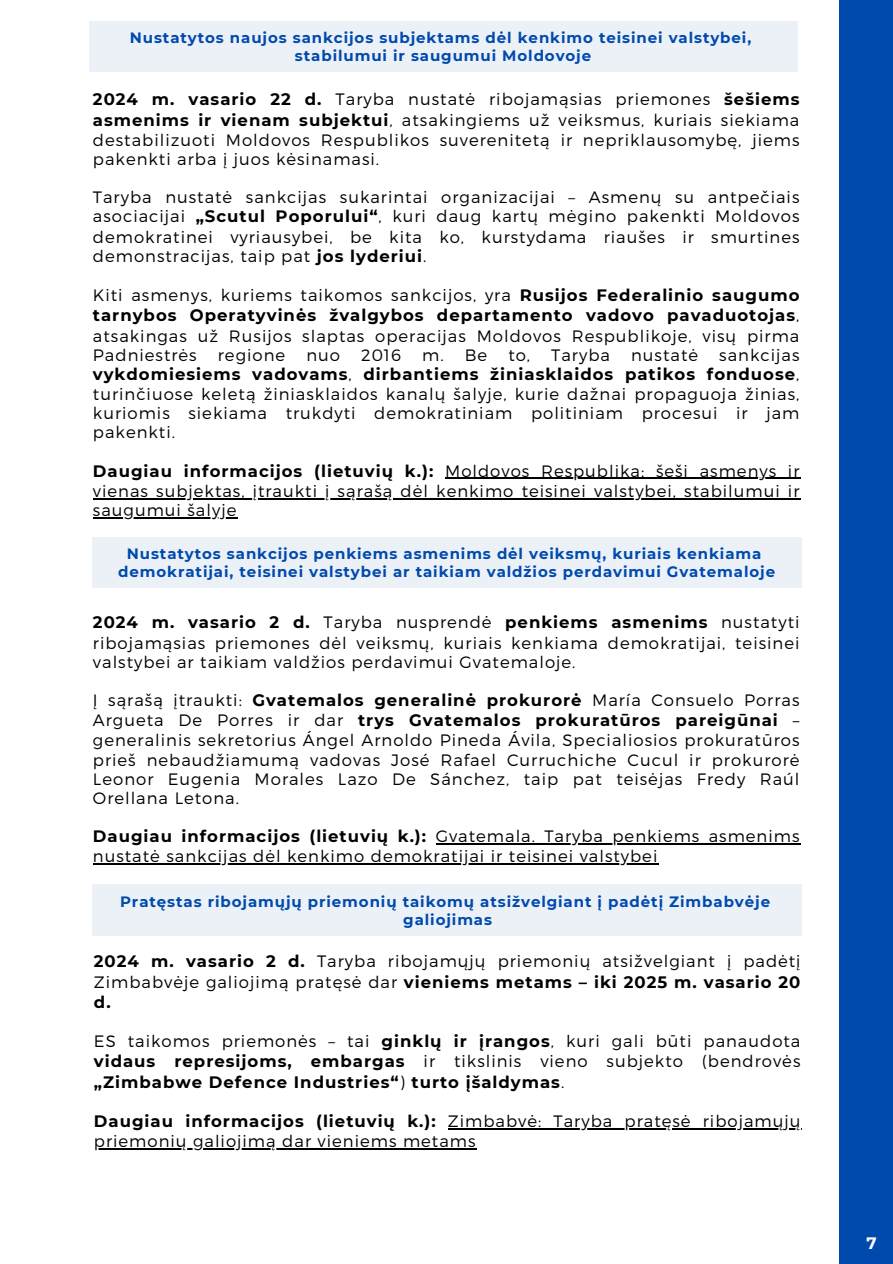
<style>
.page{position:relative;width:893px;height:1264px;background:#fff}
.page>*{position:absolute;margin:0;border:0;box-sizing:border-box;transform-origin:0 0}
.t1{font:300 16.5px/19.5px "Montserrat";letter-spacing:.06em;color:#000;text-align:justify}
.t2{font:700 16.5px/20.2px "Montserrat";letter-spacing:.06em;color:#000;text-align:justify}
.t3{font:700 16.5px "Montserrat";color:#fff}
.t4{font:700 15px/18px "Montserrat";letter-spacing:.06em;color:#004aad;text-align:center}
.s1{font-weight:700}
.s2{font-weight:300}
</style>
<div class="page">
<div style="left:89px;top:21px;width:708px;height:51px;background:#ecf1f8"></div>
<hr style="left:445px;top:478px;width:355px;height:1px;background:#000">
<hr style="left:93px;top:498px;width:707px;height:1px;background:#000">
<hr style="left:93px;top:517px;width:144px;height:1px;background:#000">
<div style="left:93px;top:537px;width:708px;height:51px;background:#ecf1f8"></div>
<hr style="left:435px;top:843px;width:365px;height:1px;background:#000">
<hr style="left:93px;top:863px;width:565px;height:1px;background:#000">
<div style="left:93px;top:885px;width:708px;height:50px;background:#ecf1f8"></div>
<hr style="left:448px;top:1128px;width:353px;height:1px;background:#000">
<hr style="left:94px;top:1148px;width:382px;height:1px;background:#000">
<div style="left:839px;top:0;width:53px;height:1263px;background:#004aad"></div>
<p class="t4" style="left:130px;top:29px;width:623px">Nustatytos naujos sankcijos subjektams dėl kenkimo teisinei valstybei, stabilumui ir saugumui Moldovoje</p>
<p class="t1" style="left:93px;top:89px;width:708px"><span class="s1">2024 m. vasario 22 d.</span> Taryba nustatė ribojamąsias priemones <span class="s1">šešiems asmenims ir vienam subjektui</span>, atsakingiems už veiksmus, kuriais siekiama destabilizuoti Moldovos Respublikos suverenitetą ir nepriklausomybę, jiems pakenkti arba į juos kėsinamasi.</p>
<p class="t1" style="left:93px;top:187px;width:708px">Taryba nustatė sankcijas sukarintai organizacijai – Asmenų su antpečiais asociacijai <span class="s1">„Scutul Poporului“</span>, kuri daug kartų mėgino pakenkti Moldovos demokratinei vyriausybei, be kita ko, kurstydama riaušes ir smurtines demonstracijas, taip pat <span class="s1">jos lyderiui</span>.</p>
<p class="t1" style="left:93px;top:284px;width:708px">Kiti asmenys, kuriems taikomos sankcijos, yra <span class="s1">Rusijos Federalinio saugumo tarnybos Operatyvinės žvalgybos departamento vadovo pavaduotojas</span>, atsakingas už Rusijos slaptas operacijas Moldovos Respublikoje, visų pirma Padniestrės</p>
<p class="t1" style="left:93px;top:344px;width:708px;text-indent:626px">sankcijas <span class="s1">vykdomiesiems vadovams</span>, <span class="s1">dirbantiems žiniasklaidos patikos fonduose</span>, turinčiuose keletą žiniasklaidos kanalų šalyje, kurie dažnai propaguoja žinias, kuriomis siekiama trukdyti demokratiniam politiniam procesui ir jam pakenkti.</p>
<p class="t1" style="left:93px;top:460px;width:708px"><span class="s1">Daugiau informacijos (lietuvių k.):</span> Moldovos Respublika: šeši asmenys ir vienas subjektas, įtraukti į sąrašą dėl kenkimo teisinei valstybei, stabilumui ir saugumui šalyje</p>
<p class="t4" style="left:118px;top:545px;width:658px">Nustatytos sankcijos penkiems asmenims dėl veiksmų, kuriais kenkiama demokratijai, teisinei valstybei ar taikiam valdžios perdavimui Gvatemaloje</p>
<p class="t1" style="left:93px;top:611px;width:708px"><span class="s1">2024 m. vasario 2 d.</span> Taryba nusprendė <span class="s1">penkiems asmenims</span> nustatyti ribojamąsias priemones dėl veiksmų, kuriais kenkiama demokratijai, teisinei valstybei ar taikiam valdžios perdavimui Gvatemaloje.</p>
<p class="t1" style="left:93px;top:689px;width:708px">Į sąrašą įtraukti: <span class="s1">Gvatemalos generalinė prokurorė</span> María Consuelo Porras Argueta De Porres ir dar <span class="s1">trys Gvatemalos prokuratūros pareigūnai</span> – generalinis sekretorius Ángel Arnoldo Pineda Ávila, Specialiosios prokuratūros prieš nebaudžiamumą vadovas José Rafael Curruchiche Cucul ir prokurorė Leonor Eugenia Morales Lazo De Sánchez, taip pat teisėjas Fredy Raúl Orellana Letona.</p>
<p class="t1" style="left:93px;top:825px;width:708px;line-height:20.2px"><span class="s1">Daugiau informacijos (lietuvių k.):</span> Gvatemala. Taryba penkiems asmenims nustatė sankcijas dėl kenkimo demokratijai ir teisinei valstybei</p>
<p class="t4" style="left:120px;top:892px;width:651px">Pratęstas ribojamųjų priemonių taikomų atsižvelgiant į padėtį Zimbabvėje galiojimas</p>
<p class="t1" style="left:94px;top:950px;width:708px;line-height:20.2px"><span class="s1">2024 m. vasario 2 d.</span> Taryba ribojamųjų priemonių atsižvelgiant į padėtį Zimbabvėje galiojimą pratęsė dar <span class="s1">vieniems metams – iki 2025 m. vasario 20 d.</span></p>
<p class="t2" style="left:94px;top:1031px;width:708px"><span class="s2">ES taikomos priemonės – tai</span> ginklų ir įrangos<span class="s2">, kuri gali būti panaudota </span>vidaus represijoms, embargas <span class="s2">ir tikslinis vieno subjekto (bendrovės </span>„Zimbabwe Defence Industries“<span class="s2">)</span> turto įšaldymas<span class="s2">.</span></p>
<p class="t1" style="left:94px;top:1110px;width:708px;line-height:20.2px"><span class="s1">Daugiau informacijos (lietuvių k.):</span> Zimbabvė: Taryba pratęsė ribojamųjų priemonių galiojimą dar vieniems metams</p>
<p class="t1" style="left:218px;top:344px;width:69px">regione</p>
<p class="t1" style="left:306px;top:344px;width:35px">nuo</p>
<p class="t1" style="left:361px;top:344px;width:41px">2016</p>
<p class="t1" style="left:422px;top:344px;width:67px">m. Be</p>
<p class="t1" style="left:508px;top:344px;width:23px">to,</p>
<p class="t1" style="left:551px;top:344px;width:60px">Taryba</p>
<p class="t1" style="left:631px;top:344px;width:68px">nustatė</p>
<p class="t3" style="left:866px;top:1233px;width:12px">7</p>
</div>
